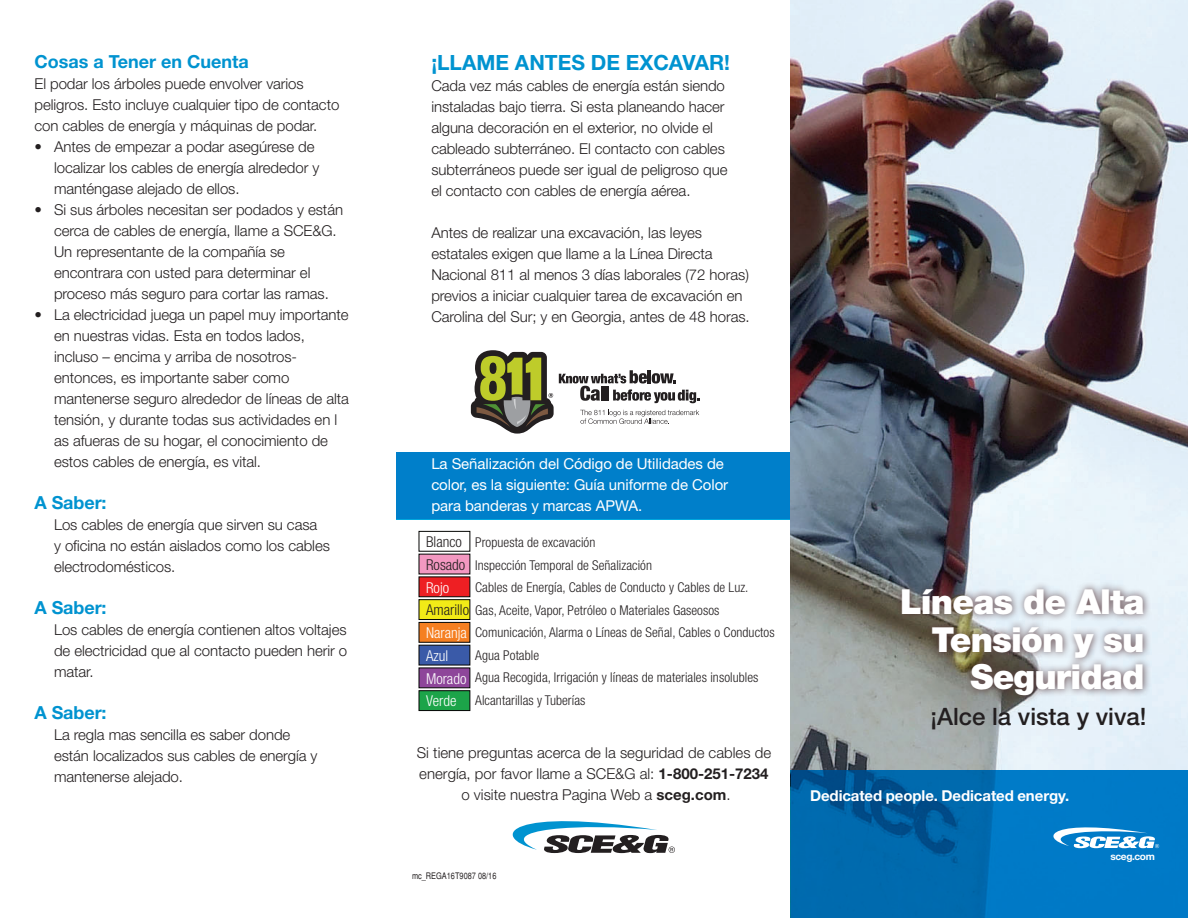
<style>
.page{position:relative;width:1188px;height:918px;background:#fff}
.page>*{position:absolute;margin:0;border:0;box-sizing:border-box;transform-origin:0 0}
.t1{font:900 34.5px/37.5px "Helvetica Neue";letter-spacing:-.025em;color:#fff;text-align:right}
.t2{font:500 24px "Helvetica Neue";color:#231f20}
.t3{font:700 21px "Helvetica Neue";color:#0093d0}
.t4{font:700 18px "Helvetica Neue";color:#0093d0}
.t5{font:300 15px/21px "Helvetica Neue";letter-spacing:-.005em;color:#231f20}
.t6{font:15px/21px "Helvetica Neue";letter-spacing:-.005em;color:#fff}
.t7{font:700 15px "Helvetica Neue";letter-spacing:-.005em;color:#fff}
.t8{font:300 condensed 15px/22.6px "Helvetica Neue";color:#fff}
.t9{font:300 condensed 15px/22.6px "Helvetica Neue";color:#231f20}
.t10{font:300 condensed 13.5px/22.5px "Helvetica Neue";letter-spacing:.005em;color:#231f20}
.t11{font:700 10.05px "Helvetica Neue";letter-spacing:-.035em;color:#fff}
.t12{font:condensed 9px "Helvetica";color:#231f20}
.s1{font-weight:700}
</style>
<div class="page">
<div style="left:396px;top:453px;width:395px;height:67px;background:#007fca"></div>
<img style="left:791px;top:0;width:397px;height:770px">
<div style="left:894px;top:581px;width:257px;height:123px;background:#543437;opacity:.84"></div>
<div style="left:419px;top:531px;width:51px;height:21px;background:#fff;border:1px solid #040503"></div>
<div style="left:419px;top:554px;width:51px;height:20px;background:#f398c1"></div>
<div style="left:419px;top:577px;width:51px;height:20px;background:#ee1f23"></div>
<div style="left:419px;top:599px;width:51px;height:21px;background:#f2eb17;border:1px solid #040503"></div>
<div style="left:419px;top:622px;width:51px;height:21px;background:#f57f21;border:1px solid #040503"></div>
<div style="left:419px;top:645px;width:51px;height:20px;background:#3a5aa8;border:1px solid #040503"></div>
<div style="left:419px;top:668px;width:51px;height:20px;background:#8e469a;border:1px solid #040503"></div>
<div style="left:419px;top:690px;width:51px;height:21px;background:#1ca449;border:1px solid #040503"></div>
<svg style="left:791px;top:770px;width:397px;height:148px;background:#006eb5"></svg>
<svg style="left:512px;top:821px;width:163px;height:32px"></svg>
<svg style="left:1036px;top:818px;width:123px;height:30px"></svg>
<svg style="left:471px;top:350px;width:228px;height:84px"></svg>
<p class="t4" style="left:35px;top:51px;width:216px">Cosas a Tener en Cuenta</p>
<p class="t5" style="left:35px;top:73px;width:306px">El podar los árboles puede envolver varios peligros. Esto incluye cualquier tipo de contacto con cables de energía y máquinas de podar.</p>
<p class="t5" style="left:54px;top:136px;width:267px;text-indent:-20px">• Antes de empezar a podar asegúrese de localizar los cables de energía alrededor y manténgase alejado de ellos.</p>
<p class="t5" style="left:54px;top:199px;width:291px;text-indent:-20px">• Si sus árboles necesitan ser podados y están cerca de cables de energía, llame a SCE&amp;G.<br>Un representante de la compañía se encontrara con usted para determinar el proceso más seguro para cortar las ramas.</p>
<p class="t5" style="left:54px;top:304px;width:296px;text-indent:-20px">• La electricidad juega un papel muy importante en nuestras vidas. Esta en todos lados, incluso – encima y arriba de nosotros&shy;entonces, es importante saber como mantenerse seguro alrededor de líneas de alta tensión, y durante todas sus actividades en l as afueras de su hogar, el conocimiento de estos cables de energía, es vital.</p>
<p class="t4" style="left:35px;top:492px;width:74px">A Saber:</p>
<p class="t5" style="left:54px;top:514px;width:277px">Los cables de energía que sirven su casa<br>y oficina no están aislados como los cables electrodomésticos.</p>
<p class="t4" style="left:35px;top:597px;width:74px">A Saber:</p>
<p class="t5" style="left:54px;top:619px;width:295px;text-align:justify">Los cables de energía contienen altos voltajes de electricidad que al contacto pueden herir o matar.</p>
<p class="t4" style="left:35px;top:702px;width:74px">A Saber:</p>
<p class="t5" style="left:54px;top:724px;width:265px">La regla mas sencilla es saber donde están localizados sus cables de energía y mantenerse alejado.</p>
<h3 class="t3" style="left:431px;top:50px;width:300px">¡LLAME ANTES DE EXCAVAR!</h3>
<p class="t5" style="left:431px;top:75px;width:298px">Cada vez más cables de energía están siendo instaladas bajo tierra. Si esta planeando hacer alguna decoración en el exterior, no olvide el cableado subterráneo. El contacto con cables subterráneos puede ser igual de peligroso que el contacto con cables de energía aérea.</p>
<p class="t5" style="left:431px;top:222px;width:320px">Antes de realizar una excavación, las leyes estatales exigen que llame a la Línea Directa Nacional 811 al menos 3 días laborales (72 horas) previos a iniciar cualquier tarea de excavación en Carolina del Sur; y en Georgia, antes de 48 horas.</p>
<p class="t6" style="left:431px;top:453px;width:298px">La Señalización del Código de Utilidades de color, es la siguiente: Guía uniforme de Color para banderas y marcas APWA.</p>
<p class="t10" style="left:475px;top:531px;width:301px">Propuesta de excavación<br>Inspección Temporal de Señalización<br>Cables de Energía, Cables de Conducto y Cables de Luz.<br>Gas, Aceite, Vapor, Petróleo o Materiales Gaseosos Comunicación, Alarma o Líneas de Señal, Cables o Conductos Agua Potable<br>Agua Recogida, Irrigación y líneas de materiales insolubles Alcantarillas y Tuberías</p>
<p class="t9" style="left:426px;top:531px;width:41px">Blanco<br>Rosado</p>
<p class="t8" style="left:426px;top:576px;width:25px">Rojo</p>
<p class="t9" style="left:426px;top:599px;width:45px">Amarillo</p>
<p class="t8" style="left:426px;top:621px;width:42px">Naranja<br>Azul<br>Morado<br>Verde</p>
<p class="t5" style="left:417px;top:742px;width:356px;text-align:center">Si tiene preguntas acerca de la seguridad de cables de energía, por favor llame a SCE&amp;G al: <span class="s1">1-800-251-7234 </span>o visite nuestra Pagina Web a <span class="s1">sceg.com</span>.</p>
<p class="t12" style="left:412px;top:871px;width:86px">mc_REGA16T9087 08/16</p>
<h1 class="t1" style="left:900px;top:583px;width:246px">Líneas de Alta<br>Tensión y su<br>Seguridad</h1>
<h2 class="t2" style="left:930px;top:702px;width:218px">¡Alce la vista y viva!</h2>
<p class="t7" style="left:810px;top:787px;width:261px">Dedicated people. Dedicated energy.</p>
<p class="t11" style="left:1110px;top:850px;width:46px">sceg.com</p>
</div>
